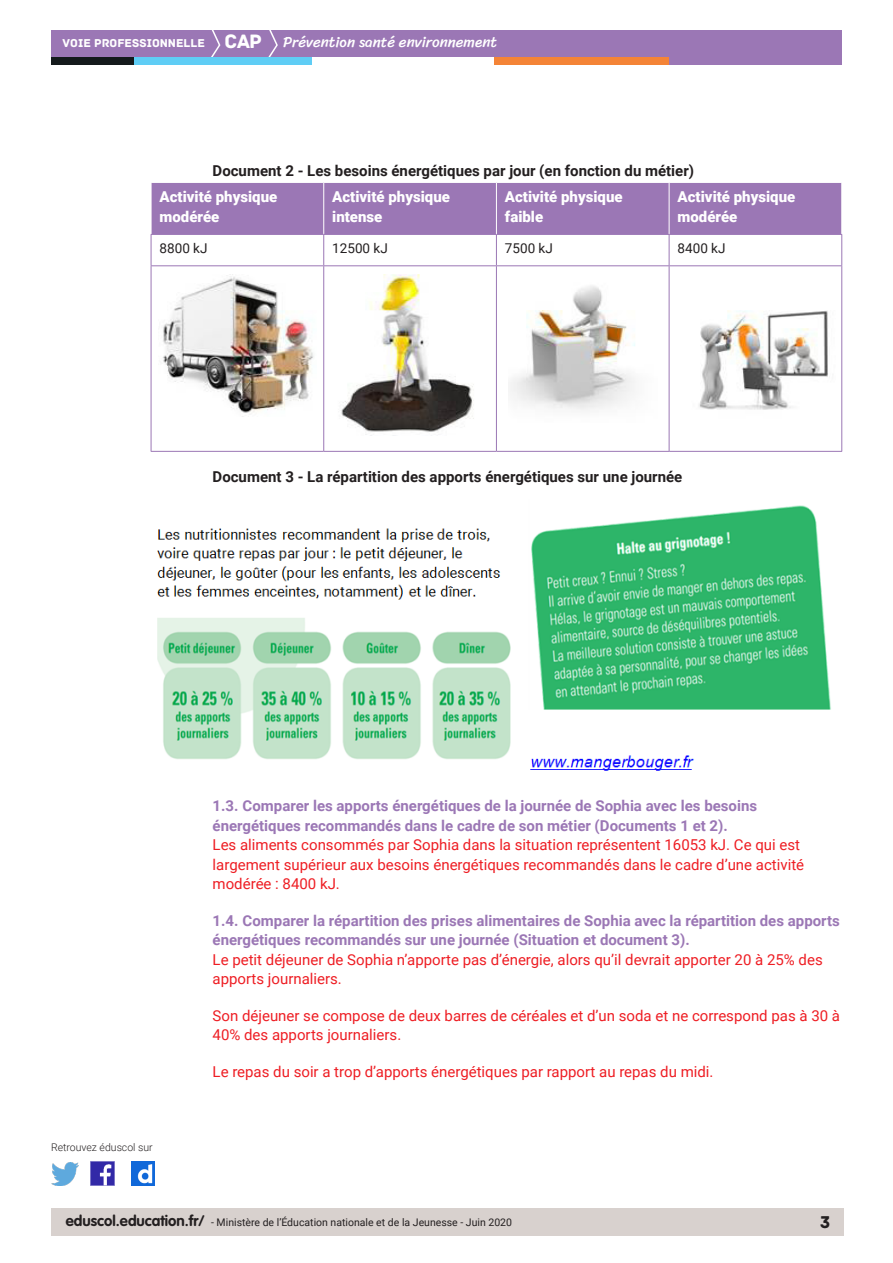
<style>
.page{position:relative;width:893px;height:1263px;background:#fff}
.page>*{position:absolute;margin:0;border:0;box-sizing:border-box;transform-origin:0 0}
.t1{font:18px "Archive";color:#231f20}
.Texte_courant{font:15px/19.5px "Roboto";color:#ee1d23}
.t2{font:700 15px/19.5px "Roboto";color:#9b77b5}
._04_titre_4{font:700 15px "Roboto";color:#231f20}
.Entête_L1{font:900 15px/19.5px "Roboto";color:#fff}
.t3{font:15px "Sriracha";color:#fff}
.Corps{font:13.5px "Roboto";color:#231f20}
.t4{font:10.5px "Roboto";color:#231f20}
.t5{font:300 10.5px "Roboto";color:#231f20}
.s1{font-family:"Archive";font-size:12px}
.s2{font-family:"Archive";font-size:20.4px}
.s3{font-family:"VAG Rounded Std";font-weight:700;font-size:15px}
</style>
<div class="page">
<div style="left:51px;top:1209px;width:792px;height:27px;background:#d8d1ce"></div>
<div style="left:51px;top:30px;width:791px;height:27px;background:#9b77b5"></div>
<svg style="left:211px;top:30px;width:10px;height:27px"></svg>
<svg style="left:268px;top:30px;width:10px;height:27px"></svg>
<div style="left:133px;top:57px;width:179px;height:8px;background:#5fcdf5"></div>
<div style="left:51px;top:57px;width:82px;height:8px;background:#141a1c"></div>
<div style="left:667px;top:57px;width:175px;height:8px;background:#9b77b5"></div>
<div style="left:494px;top:57px;width:175px;height:8px;background:#f48437"></div>
<img style="left:91px;top:1162px;width:23px;height:23px">
<img style="left:51px;top:1163px;width:28px;height:22px">
<img style="left:132px;top:1162px;width:22px;height:23px">
<div style="left:152px;top:183px;width:689px;height:51px;background:#9b77b5"></div>
<svg style="left:152px;top:235px;width:689px;height:216px"></svg>
<hr style="left:323px;top:183px;width:1px;height:51px;background:#fff">
<hr style="left:496px;top:183px;width:1px;height:51px;background:#fff">
<hr style="left:669px;top:183px;width:1px;height:51px;background:#fff">
<hr style="left:323px;top:235px;width:1px;height:30px;background:#9b77b5">
<hr style="left:496px;top:235px;width:1px;height:30px;background:#9b77b5">
<hr style="left:669px;top:235px;width:1px;height:30px;background:#9b77b5">
<hr style="left:151px;top:265px;width:173px;height:1px;background:#9b77b5">
<hr style="left:324px;top:265px;width:172px;height:1px;background:#9b77b5">
<hr style="left:323px;top:266px;width:1px;height:185px;background:#9b77b5">
<hr style="left:496px;top:265px;width:173px;height:1px;background:#9b77b5">
<hr style="left:496px;top:266px;width:1px;height:185px;background:#9b77b5">
<hr style="left:669px;top:265px;width:173px;height:1px;background:#9b77b5">
<hr style="left:669px;top:266px;width:1px;height:185px;background:#9b77b5">
<hr style="left:151px;top:235px;width:1px;height:30px;background:#9b77b5">
<hr style="left:841px;top:235px;width:1px;height:30px;background:#9b77b5">
<hr style="left:151px;top:266px;width:1px;height:185px;background:#9b77b5">
<hr style="left:841px;top:266px;width:1px;height:185px;background:#9b77b5">
<hr style="left:151px;top:451px;width:173px;height:1px;background:#9b77b5">
<hr style="left:324px;top:451px;width:172px;height:1px;background:#9b77b5">
<hr style="left:496px;top:451px;width:173px;height:1px;background:#9b77b5">
<hr style="left:669px;top:451px;width:173px;height:1px;background:#9b77b5">
<hr style="left:151px;top:234px;width:173px;height:1px;background:#9b77b5">
<hr style="left:324px;top:234px;width:172px;height:1px;background:#9b77b5">
<hr style="left:496px;top:234px;width:173px;height:1px;background:#9b77b5">
<hr style="left:669px;top:234px;width:173px;height:1px;background:#9b77b5">
<img style="left:159px;top:274px;width:157px;height:142px">
<img style="left:330px;top:274px;width:160px;height:161px">
<img style="left:508px;top:274px;width:149px;height:149px">
<img style="left:673px;top:274px;width:165px;height:165px">
<img style="left:157px;top:505px;width:674px;height:266px">
<p class="t3" style="left:63px;top:33px;width:436px"><span class="s1">VOIE PROFESSIONNELLE</span> <span class="s2">CAP</span> Prévention santé environnement</p>
<p class="_04_titre_4" style="left:213px;top:160px;width:483px">Document 2 - Les besoins énergétiques par jour (en fonction du métier)</p>
<p class="Entête_L1" style="left:160px;top:187px;width:119px">Activité physique modérée</p>
<p class="Entête_L1" style="left:332px;top:187px;width:119px">Activité physique intense</p>
<p class="Entête_L1" style="left:505px;top:187px;width:119px">Activité physique faible</p>
<p class="Entête_L1" style="left:678px;top:187px;width:119px">Activité physique modérée</p>
<p class="Corps" style="left:160px;top:239px;width:49px">8800 kJ</p>
<p class="Corps" style="left:332px;top:239px;width:57px">12500 kJ</p>
<p class="Corps" style="left:505px;top:239px;width:49px">7500 kJ</p>
<p class="Corps" style="left:678px;top:239px;width:49px">8400 kJ</p>
<p class="_04_titre_4" style="left:213px;top:466px;width:471px">Document 3 - La répartition des apports énergétiques sur une journée</p>
<p class="t5" style="left:51px;top:1140px;width:103px">Retrouvez éduscol sur</p>
<p class="t2" style="left:213px;top:796px;width:546px">1.3. Comparer les apports énergétiques de la journée de Sophia avec les besoins énergétiques recommandés dans le cadre de son métier (Documents 1 et 2).</p>
<p class="Texte_courant" style="left:213px;top:835px;width:593px">Les aliments consommés par Sophia dans la situation représentent 16053 kJ. Ce qui est largement supérieur aux besoins énergétiques recommandés dans le cadre d’une activité modérée : 8400 kJ.</p>
<p class="t2" style="left:213px;top:910px;width:629px">1.4. Comparer la répartition des prises alimentaires de Sophia avec la répartition des apports énergétiques recommandés sur une journée (Situation et document 3).</p>
<p class="Texte_courant" style="left:213px;top:949px;width:612px">Le petit déjeuner de Sophia n’apporte pas d’énergie, alors qu’il devrait apporter 20 à 25% des apports journaliers.</p>
<p class="Texte_courant" style="left:213px;top:1005px;width:629px">Son déjeuner se compose de deux barres de céréales et d’un soda et ne correspond pas à 30 à<br>40% des apports journaliers.</p>
<p class="Texte_courant" style="left:213px;top:1061px;width:502px">Le repas du soir a trop d’apports énergétiques par rapport au repas du midi.</p>
<p class="t4" style="left:66px;top:1215px;width:448px"><span class="s3">eduscol.education.fr/</span> - Ministère de l’Éducation nationale et de la Jeunesse - Juin 2020</p>
<p class="t1" style="left:820px;top:1211px;width:12px">3</p>
</div>
